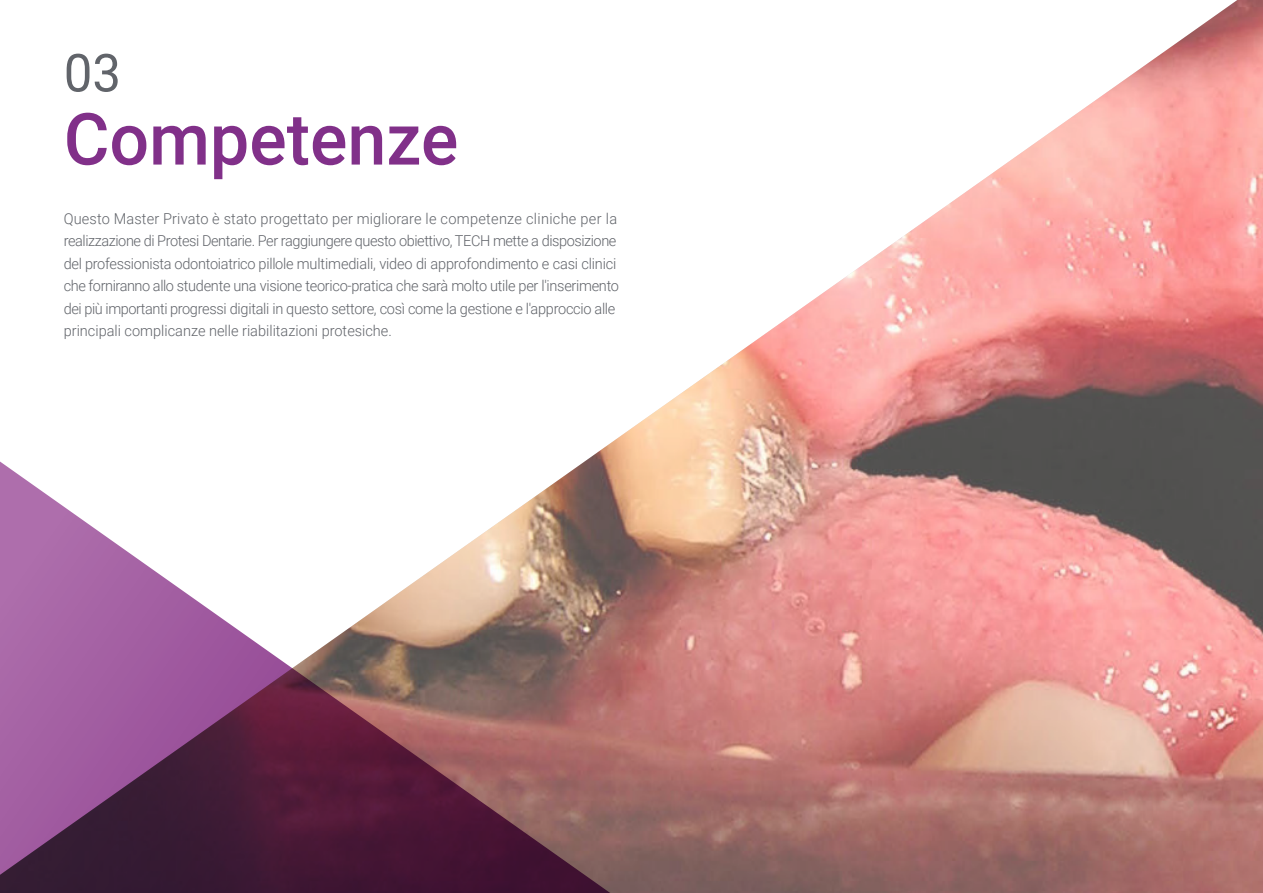
<style>
.page{position:relative;width:1263px;height:893px;background:#fff}
.page>*{position:absolute;margin:0;border:0;box-sizing:border-box;transform-origin:0 0}
.t1{font:500 72px "Roboto";color:#813089}
.t2{font:52.5px "Roboto";color:#61646a}
.t3{font:300 15px/22.5px "Roboto";letter-spacing:-.02em;color:#61646a}
</style>
<div class="page">
<img style="left:606px;top:0;width:657px;height:893px">
<svg style="left:0;top:446px;width:640px;height:447px"></svg>
<h2 class="t2" style="left:64px;top:36px;width:59px">03</h2>
<h1 class="t1" style="left:64px;top:89px;width:396px">Competenze</h1>
<p class="t3" style="left:64px;top:207px;width:557px">Questo Master Privato è stato progettato per migliorare le competenze cliniche per la realizzazione di Protesi Dentarie. Per raggiungere questo obiettivo, TECH mette a disposizione del professionista odontoiatrico pillole multimediali, video di approfondimento e casi clinici che forniranno allo studente una visione teorico-pratica che sarà molto utile per l'inserimento dei più importanti progressi digitali in questo settore, così come la gestione e l'approccio alle principali complicanze nelle riabilitazioni protesiche.</p>
</div>
